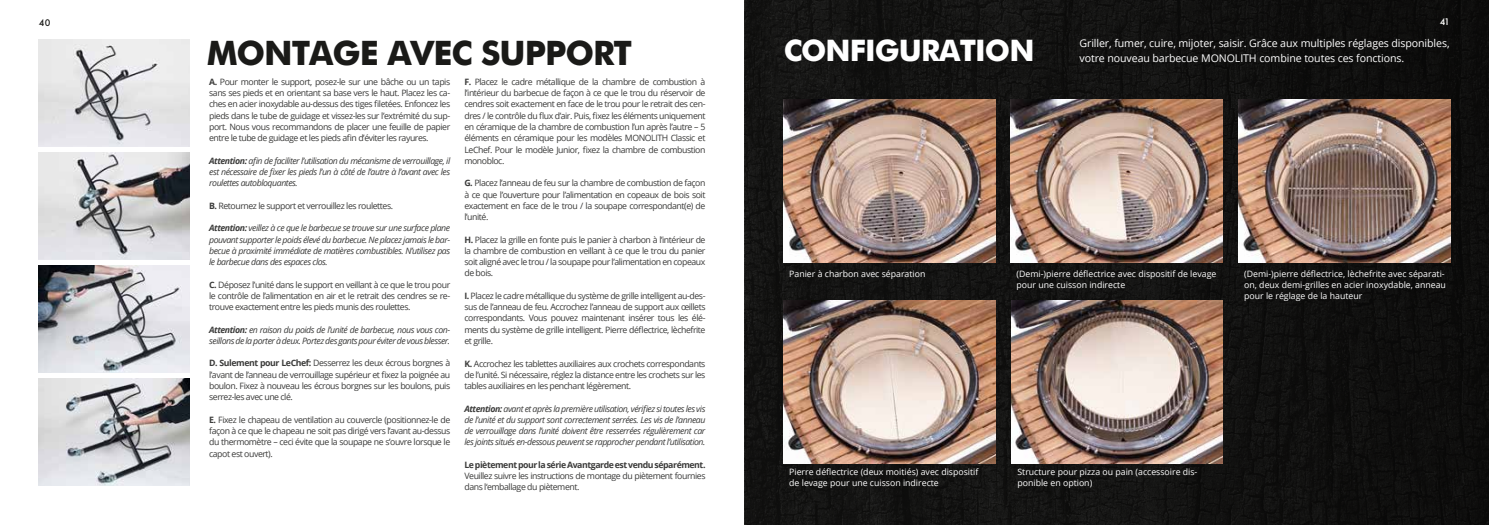
<style>
.page{position:relative;width:1489px;height:525px;background:#fff}
.page>*{position:absolute;margin:0;border:0;box-sizing:border-box;transform-origin:0 0}
.t1{font:700 33.5px "Futura";letter-spacing:-.03em;color:#1a1a18}
.t2{font:700 29.62px "Futura";letter-spacing:-.03em;color:#fff}
.t3{font:10.62px/15px "Open Sans";letter-spacing:-.01em;color:#fff}
.t4{font:500 10px "Futura PT";color:#1a1a18}
.t5{font:500 10px "Futura PT";color:#fff}
.t6{font:8.75px/11.2px "Open Sans";letter-spacing:-.05em;color:#3b3b3a;text-align:justify}
.t7{font:italic 8.75px/11.2px "Open Sans";letter-spacing:-.05em;color:#3b3b3a;text-align:justify}
.t8{font:8.75px/11.2px "Open Sans";color:#fff}
.t9{font:700 8.75px "Open Sans";letter-spacing:-.05em;color:#3b3b3a}
.s1{font-weight:700}
</style>
<div class="page">
<div style="left:744px;top:0;width:744px;height:524px;background:#111110"></div>
<img style="left:783px;top:99px;width:211px;height:163px">
<img style="left:1010px;top:99px;width:212px;height:163px">
<img style="left:1238px;top:99px;width:211px;height:163px">
<img style="left:1011px;top:300px;width:211px;height:163px">
<img style="left:783px;top:300px;width:211px;height:163px">
<img style="left:39px;top:39px;width:150px;height:107px">
<img style="left:39px;top:265px;width:150px;height:107px">
<img style="left:39px;top:152px;width:150px;height:107px">
<img style="left:39px;top:378px;width:150px;height:107px">
<p class="t4" style="left:39px;top:16px;width:13px">40</p>
<p class="t5" style="left:1439px;top:16px;width:12px">41</p>
<h1 class="t1" style="left:206px;top:28px;width:427px">MONTAGE AVEC SUPPORT</h1>
<p class="t6" style="left:209px;top:76px;width:242px"><span class="s1">A.</span> Pour monter le support, posez-le sur une bâche ou un tapis sans ses pieds et en orientant sa base vers le haut. Placez les ca&shy;ches en acier inoxydable au-dessus des tiges filetées. Enfoncez les pieds dans le tube de guidage et vissez-les sur l’extrémité du sup&shy;port. Nous vous recommandons de placer une feuille de papier entre le tube de guidage et les pieds afin d’éviter les rayures.</p>
<p class="t7" style="left:209px;top:155px;width:242px"><span class="s1">Attention:</span> afin de faciliter l’utilisation du mécanisme de verrouillage, il est nécessaire de fixer les pieds l’un à côté de l’autre à l’avant avec les roulettes autobloquantes.</p>
<p class="t6" style="left:209px;top:200px;width:185px"><span class="s1">B.</span> Retournez le support et verrouillez les roulettes.</p>
<p class="t7" style="left:209px;top:222px;width:242px"><span class="s1">Attention:</span> veillez à ce que le barbecue se trouve sur une surface plane pouvant supporter le poids élevé du barbecue. Ne placez jamais le bar&shy;becue à proximité immédiate de matières combustibles. N’utilisez pas le barbecue dans des espaces clos.</p>
<p class="t6" style="left:209px;top:278px;width:242px"><span class="s1">C.</span> Déposez l’unité dans le support en veillant à ce que le trou pour le contrôle de l’alimentation en air et le retrait des cendres se re&shy;trouve exactement entre les pieds munis des roulettes.</p>
<p class="t7" style="left:209px;top:323px;width:242px"><span class="s1">Attention:</span> en raison du poids de l’unité de barbecue, nous vous con&shy;seillons de la porter à deux. Portez des gants pour éviter de vous blesser.</p>
<p class="t6" style="left:209px;top:357px;width:242px"><span class="s1">D. Sulement pour LeChef:</span> Desserrez les deux écrous borgnes à l’avant de l’anneau de verrouillage supérieur et fixez la poignée au boulon. Fixez à nouveau les écrous borgnes sur les boulons, puis serrez-les avec une clé.</p>
<p class="t6" style="left:209px;top:413px;width:242px"><span class="s1">E.</span> Fixez le chapeau de ventilation au couvercle (positionnez-le de façon à ce que le chapeau ne soit pas dirigé vers l’avant au-dessus du thermomètre – ceci évite que la soupape ne s’ouvre lorsque le capot est ouvert).</p>
<p class="t6" style="left:464px;top:76px;width:242px"><span class="s1">F.</span> Placez le cadre métallique de la chambre de combustion à l’intérieur du barbecue de façon à ce que le trou du réservoir de cendres soit exactement en face de le trou pour le retrait des cen&shy;dres / le contrôle du flux d’air. Puis, fixez les éléments uniquement en céramique de la chambre de combustion l’un après l’autre – 5 éléments en céramique pour les modèles MONOLITH Classic et LeChef. Pour le modèle Junior, fixez la chambre de combustion monobloc.</p>
<p class="t6" style="left:464px;top:177px;width:242px"><span class="s1">G.</span> Placez l’anneau de feu sur la chambre de combustion de façon à ce que l’ouverture pour l’alimentation en copeaux de bois soit exactement en face de le trou / la soupape correspondant(e) de l’unité.</p>
<p class="t6" style="left:464px;top:233px;width:242px"><span class="s1">H.</span> Placez la grille en fonte puis le panier à charbon à l’intérieur de la chambre de combustion en veillant à ce que le trou du panier soit aligné avec le trou / la soupape pour l’alimentation en copeaux de bois.</p>
<p class="t6" style="left:464px;top:290px;width:242px"><span class="s1">I.</span> Placez le cadre métallique du système de grille intelligent au-des&shy;sus de l’anneau de feu. Accrochez l’anneau de support aux œillets correspondants. Vous pouvez maintenant insérer tous les élé&shy;ments du système de grille intelligent. Pierre déflectrice, lèchefrite et grille.</p>
<p class="t6" style="left:464px;top:357px;width:242px"><span class="s1">K.</span> Accrochez les tablettes auxiliaires aux crochets correspondants de l’unité. Si nécessaire, réglez la distance entre les crochets sur les tables auxiliaires en les penchant légèrement.</p>
<p class="t7" style="left:464px;top:402px;width:242px"><span class="s1">Attention:</span> avant et après la première utilisation, vérifiez si toutes les vis de l’unité et du support sont correctement serrées. Les vis de l’anneau de verrouillage dans l’unité doivent être resserrées régulièrement car les joints situés en-dessous peuvent se rapprocher pendant l’utilisation.</p>
<p class="t9" style="left:464px;top:458px;width:242px">Le piètement pour la série Avantgarde est vendu séparément.</p>
<p class="t6" style="left:464px;top:470px;width:242px">Veuillez suivre les instructions de montage du piètement fournies dans l‘emballage du piètement.</p>
<h2 class="t2" style="left:783px;top:29px;width:252px">CONFIGURATION</h2>
<p class="t3" style="left:1079px;top:35px;width:371px">Griller, fumer, cuire, mijoter, saisir. Grâce aux multiples réglages disponibles, votre nouveau barbecue MONOLITH combine toutes ces fonctions.</p>
<p class="t8" style="left:789px;top:267px;width:138px">Panier à charbon avec séparation</p>
<p class="t8" style="left:1016px;top:267px;width:201px">(Demi-)pierre déflectrice avec dispositif de levage pour une cuisson indirecte</p>
<p class="t8" style="left:1244px;top:267px;width:203px">(Demi-)pierre déflectrice, lèchefrite avec séparati&shy;on, deux demi-grilles en acier inoxydable, anneau pour le réglage de la hauteur</p>
<p class="t8" style="left:789px;top:465px;width:191px">Pierre déflectrice (deux moitiés) avec dispositif de levage pour une cuisson indirecte</p>
<p class="t8" style="left:1017px;top:465px;width:181px">Structure pour pizza ou pain (accessoire dis&shy;ponible en option)</p>
</div>
